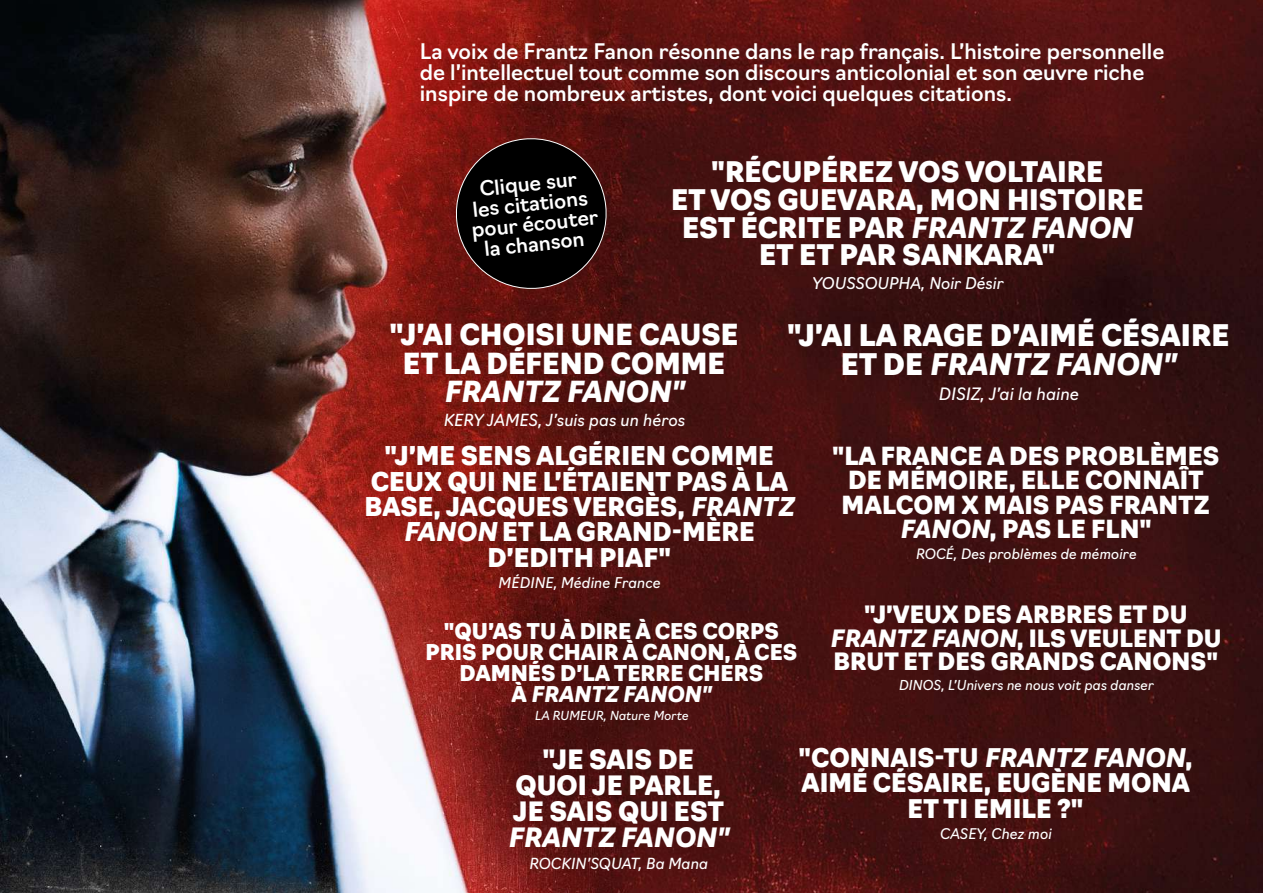
<style>
.page{position:relative;width:1263px;height:893px;background:#fff}
.page>*{position:absolute;margin:0;border:0;box-sizing:border-box;transform-origin:0 0}
.t1{font:900 29.1px/29.1px "Navigo";color:#fff;text-align:center}
.t2{font:900 28.35px/28.3px "Navigo";color:#fff;text-align:center}
.t3{font:italic 900 28.35px "Navigo";color:#fff}
.t4{font:900 27.75px/27.8px "Navigo";color:#fff;text-align:center}
.t5{font:900 26.1px/26.1px "Navigo";color:#fff;text-align:center}
.t6{font:italic 900 26.1px "Navigo";color:#fff}
.t7{font:900 25.35px/25.3px "Navigo";color:#fff;text-align:center}
.t8{font:900 25.2px/25.2px "Navigo";color:#fff;text-align:center}
.t9{font:900 24.45px/24.5px "Navigo";color:#fff;text-align:center}
.t10{font:900 23.4px/23.4px "Navigo";color:#fff;text-align:center}
.t11{font:900 21.3px/21.3px "Navigo";color:#fff;text-align:center}
.t12{font:500 21px/21px "Navigo";color:#fff}
.t13{font:500 20.1px/20.1px "Navigo";color:#fff;text-align:center}
.t14{font:italic 16.65px "Navigo";color:#fff}
.t15{font:italic 16.35px "Navigo";color:#fff}
.t16{font:italic 15.9px "Navigo";color:#fff}
.t17{font:italic 15px "Navigo";color:#fff}
.t18{font:italic 14.55px "Navigo";color:#fff}
.t19{font:italic 14.4px "Navigo";color:#fff}
.t20{font:italic 13.95px "Navigo";color:#fff}
.t21{font:italic 13.35px "Navigo";color:#fff}
.t22{font:italic 12.15px "Navigo";color:#fff}
.s1{font-style:italic}
</style>
<div class="page">
<img style="left:0;top:0;width:1263px;height:893px">
<svg style="left:452px;top:135px;width:158px;height:157px;background:#200a09"></svg>
<p class="t12" style="left:420px;top:39px;width:746px">La voix de Frantz Fanon résonne dans le rap français. L’histoire personnelle de l’intellectuel tout comme son discours anticolonial et son œuvre riche inspire de nombreux artistes, dont voici quelques citations.</p>
<h3 class="t4" style="left:671px;top:156px;width:474px">"RÉCUPÉREZ VOS VOLTAIRE<br>ET VOS GUEVARA, MON HISTOIRE<br>EST ÉCRITE PAR <span class="s1">FRANTZ FANON<br></span>ET ET PAR SANKARA"</h3>
<p class="t16" style="left:811px;top:270px;width:193px">YOUSSOUPHA, Noir Désir</p>
<h1 class="t1" style="left:787px;top:318px;width:444px">"J’AI LA RAGE D’AIMÉ CÉSAIRE<br>ET DE <span class="s1">FRANTZ FANON"</span></h1>
<p class="t14" style="left:938px;top:380px;width:142px">DISIZ, J’ai la haine</p>
<p class="t9" style="left:832px;top:442px;width:389px">"LA FRANCE A DES PROBLÈMES<br>DE MÉMOIRE, ELLE CONNAÎT<br>MALCOM X MAIS PAS FRANTZ<br><span class="s1">FANON</span>, PAS LE FLN"</p>
<p class="t20" style="left:915px;top:543px;width:222px">ROCÉ, Des problèmes de mémoire</p>
<p class="t13" style="left:466px;top:178px;width:128px;rotate:-6deg">Clique sur les citations pour écouter la chanson</p>
<h2 class="t2" style="left:390px;top:318px;width:350px">"J’AI CHOISI UNE CAUSE<br>ET LA DÉFEND COMME</h2>
<h2 class="t3" style="left:444px;top:369px;width:242px">FRANTZ FANON"</h2>
<p class="t15" style="left:443px;top:407px;width:243px">KERY JAMES, J’suis pas un héros</p>
<p class="t7" style="left:365px;top:442px;width:431px">"J’ME SENS ALGÉRIEN COMME<br>CEUX QUI NE L’ÉTAIENT PAS À LA<br>BASE, JACQUES VERGÈS, <span class="s1">FRANTZ<br>FANON</span> ET LA GRAND-MÈRE<br>D’EDITH PIAF"</p>
<p class="t18" style="left:498px;top:571px;width:164px">MÉDINE, Médine France</p>
<p class="t11" style="left:425px;top:618px;width:373px">"QU’AS TU À DIRE À CES CORPS<br>PRIS POUR CHAIR À CANON, À CES<br>DAMNÉS D’LA TERRE CHERS<br>À <span class="s1">FRANTZ FANON"</span></p>
<p class="t22" style="left:534px;top:706px;width:155px">LA RUMEUR, Nature Morte</p>
<p class="t10" style="left:830px;top:601px;width:393px">"J’VEUX DES ARBRES ET DU<br><span class="s1">FRANTZ FANON</span>, ILS VEULENT DU<br>BRUT ET DES GRANDS CANONS"</p>
<p class="t21" style="left:898px;top:674px;width:256px">DINOS, L’Univers ne nous voit pas danser</p>
<p class="t5" style="left:513px;top:744px;width:213px">"JE SAIS DE<br>QUOI JE PARLE,<br>JE SAIS QUI EST</p>
<p class="t6" style="left:508px;top:817px;width:222px">FRANTZ FANON"</p>
<p class="t17" style="left:529px;top:852px;width:180px">ROCKIN’SQUAT, Ba Mana</p>
<p class="t8" style="left:798px;top:743px;width:395px">"CONNAIS-TU <span class="s1">FRANTZ FANON</span>,<br>AIMÉ CÉSAIRE, EUGÈNE MONA<br>ET TI EMILE ?"</p>
<p class="t19" style="left:939px;top:822px;width:113px">CASEY, Chez moi</p>
</div>
